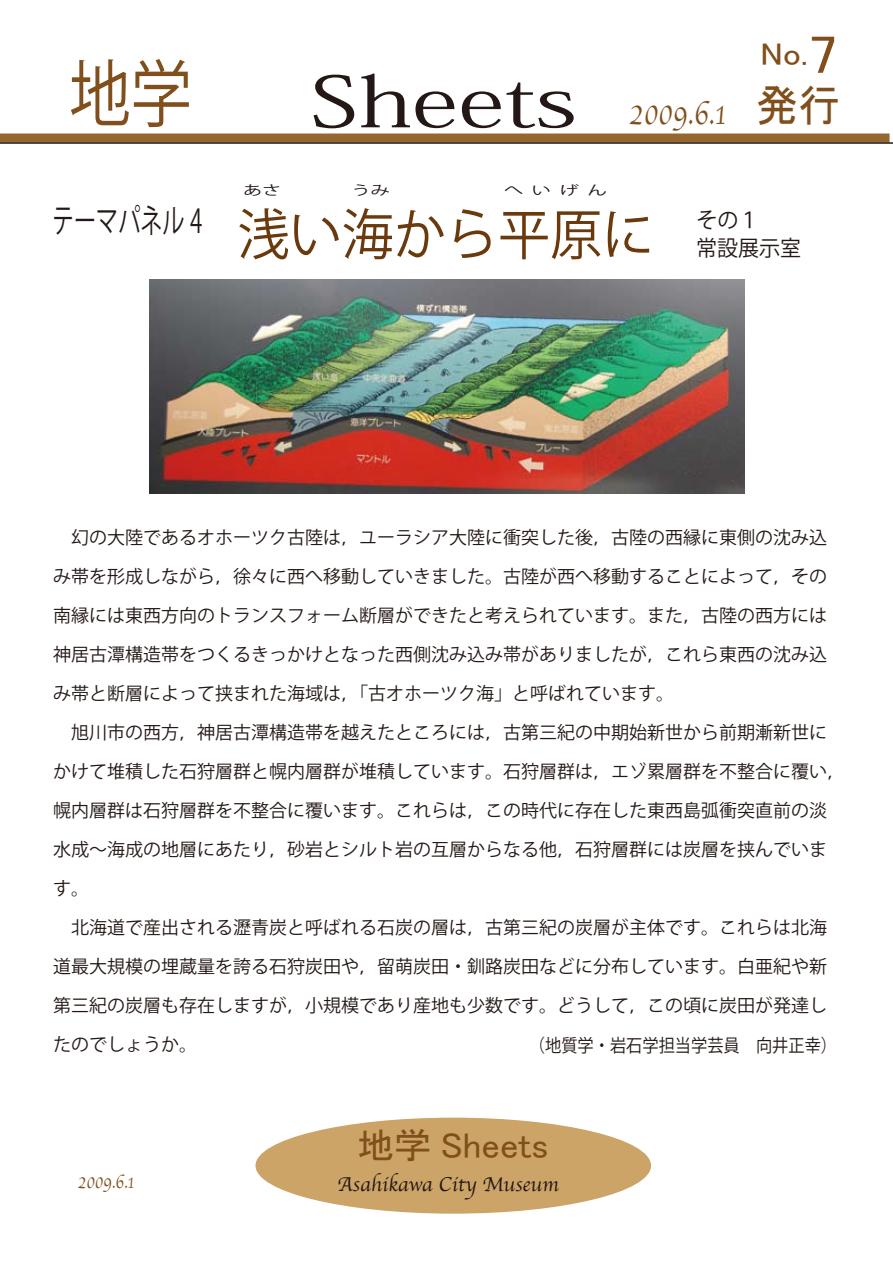
<style>
.page{position:relative;width:893px;height:1263px;background:#fff}
.page>*{position:absolute;margin:0;border:0;box-sizing:border-box;transform-origin:0 0}
.t1{font:72.75px "Koz Go Pro";color:#804f1b;scale:.84 1}
.t2{font:55.05px "Koz Go Pro";color:#6a3a0d;scale:.95 1}
.t3{font:36px "Apple Chancery";color:#804f1b;scale:.76 1}
.t4{font:36px "MS P Gothic";color:#804f1b}
.t5{font:31.5px "MS P Gothic";color:#804f1b;scale:1.11 1}
.t6{font:21.75px "Koz Go Pro";color:#231815}
.t7{font:21px "Apple Chancery";color:#231815}
.t8{font:21px "Apple Chancery";color:#804f1b;scale:.76 1}
.t9{font:18px/39px "Koz Go Pro";color:#231815}
.t10{font:18px "Koz Go Pro";color:#231815;scale:.9 1}
.s1{font-size:54px}
.s2{font-family:"Koz Min Pro";font-size:69.75px;color:#231815}
.s3{font-family:"MS P Gothic";font-size:45px}
</style>
<div class="page">
<div style="left:0;top:134px;width:890px;height:9px;background:#966731"></div>
<div style="left:255px;top:1118px;width:396px;height:96px;background:#cca467;border-radius:50%"></div>
<hr style="left:0;top:142px;width:893px;height:2px;background:#231815">
<img style="left:149px;top:279px;width:596px;height:214px">
<h1 class="t1" style="left:69px;top:47px;width:148px">地学</h1>
<h3 class="t5" style="left:760px;top:38px;width:71px">No.<span class="s1">7</span></h3>
<h3 class="t3" style="left:311px;top:83px;width:698px"><span class="s2">Sheets</span> 2009.6.1 <span class="s3">発行</span></h3>
<h2 class="t2" style="left:52px;top:199px;width:635px"><sup>テーマパネル</sup> <sup>4</sup> 浅い海から平原に</h2>
<p class="t6" style="left:696px;top:206px;width:65px">その１</p>
<p class="t6" style="left:696px;top:234px;width:107px">常設展示室</p>
<p class="t9" style="left:53px;top:518px;width:794px">　幻の大陸であるオホーツク古陸は，ユーラシア大陸に衝突した後，古陸の西縁に東側の沈み込み帯を形成しながら，徐々に西へ移動していきました。古陸が西へ移動することによって，その南縁には東西方向のトランスフォーム断層ができたと考えられています。また，古陸の西方には神居古潭構造帯をつくるきっかけとなった西側沈み込み帯がありましたが，これら東西の沈み込み帯と断層によって挟まれた海域は，「古オホーツク海」と呼ばれています。<br>　旭川市の西方，神居古潭構造帯を越えたところには，古第三紀の中期始新世から前期漸新世にかけて堆積した石狩層群と幌内層群が堆積しています。石狩層群は，エゾ累層群を不整合に覆い，幌内層群は石狩層群を不整合に覆います。これらは，この時代に存在した東西島弧衝突直前の淡水成～海成の地層にあたり，砂岩とシルト岩の互層からなる他，石狩層群には炭層を挟んでいます。<br>　北海道で産出される瀝青炭と呼ばれる石炭の層は，古第三紀の炭層が主体です。これらは北海道最大規模の埋蔵量を誇る石狩炭田や，留萌炭田・釧路炭田などに分布しています。白亜紀や新第三紀の炭層も存在しますが，小規模であり産地も少数です。どうして，この頃に炭田が発達したのでしょうか。</p>
<p class="t10" style="left:529px;top:1034px;width:344px">（地質学・岩石学担当学芸員　向井正幸）</p>
<h3 class="t4" style="left:357px;top:1127px;width:193px">地学 Sheets</h3>
<p class="t8" style="left:77px;top:1165px;width:77px">2009.6.1</p>
<p class="t7" style="left:338px;top:1168px;width:223px">Asahikawa City Museum</p>
</div>
